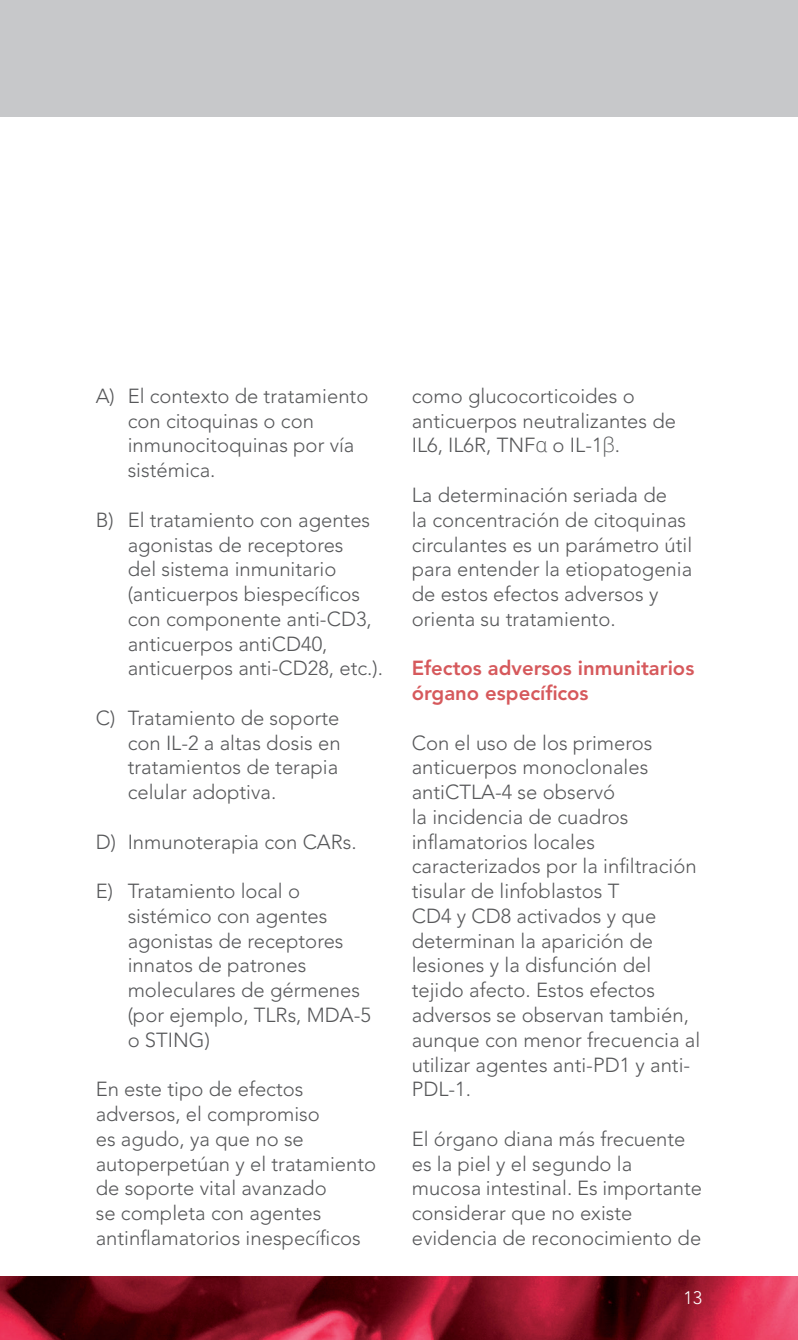
<style>
.page{position:relative;width:798px;height:1340px;background:#fff}
.page>*{position:absolute;margin:0;border:0;box-sizing:border-box;transform-origin:0 0}
.t1{font:300 20.25px/24.8px "Avenir";color:#57585a}
.List_Paragraph{font:800 20.25px/24.8px "Avenir";color:#d6595c}
.t2{font:300 18px "Avenir";color:#fff}
.s1{font-family:"Open Sans"}
</style>
<div class="page">
<img style="left:0;top:1276px;width:797px;height:63px">
<div style="left:0;top:0;width:797px;height:117px;background:#c7c8ca"></div>
<p class="t1" style="left:128px;top:383px;width:242px;text-indent:-32px">A) El contexto de tratamiento con citoquinas o con inmunocitoquinas por vía sistémica.</p>
<p class="t1" style="left:128px;top:507px;width:257px;text-indent:-32px">B) El tratamiento con agentes agonistas de receptores<br>del sistema inmunitario (anticuerpos biespecíficos con componente anti-CD3, anticuerpos antiCD40, anticuerpos anti-CD28, etc.).</p>
<p class="t1" style="left:128px;top:705px;width:214px;text-align:justify;text-indent:-32px">C) Tratamiento de soporte con IL-2 a altas dosis en tratamientos de terapia celular adoptiva.</p>
<p class="t1" style="left:96px;top:829px;width:262px">D) Inmunoterapia con CARs.</p>
<p class="t1" style="left:128px;top:878px;width:245px;text-indent:-32px">E) Tratamiento local o sistémico con agentes agonistas de receptores innatos de patrones moleculares de gérmenes (por ejemplo, TLRs, MDA-5 o STING)</p>
<p class="t1" style="left:96px;top:1076px;width:282px">En este tipo de efectos adversos, el compromiso<br>es agudo, ya que no se autoperpetúan y el tratamiento de soporte vital avanzado<br>se completa con agentes antinflamatorios inespecíficos</p>
<p class="t1" style="left:411px;top:383px;width:266px">como glucocorticoides o anticuerpos neutralizantes de<br>IL6, IL6R, TNF<span class="s1">α</span> o IL-1<span class="s1">β</span>.</p>
<p class="t1" style="left:411px;top:482px;width:282px">La determinación seriada de<br>la concentración de citoquinas circulantes es un parámetro útil para entender la etiopatogenia de estos efectos adversos y orienta su tratamiento.</p>
<p class="List_Paragraph" style="left:411px;top:656px;width:284px">Efectos adversos inmunitarios órgano específicos</p>
<p class="t1" style="left:411px;top:730px;width:290px">Con el uso de los primeros anticuerpos monoclonales antiCTLA-4 se observó<br>la incidencia de cuadros inflamatorios locales caracterizados por la infiltración tisular de linfoblastos T<br>CD4 y CD8 activados y que determinan la aparición de lesiones y la disfunción del tejido afecto. Estos efectos adversos se observan también, aunque con menor frecuencia al utilizar agentes anti-PD1 y anti-<br>PDL-1.</p>
<p class="t1" style="left:411px;top:1126px;width:292px">El órgano diana más frecuente es la piel y el segundo la mucosa intestinal. Es importante considerar que no existe evidencia de reconocimiento de</p>
<p class="t2" style="left:683px;top:1287px;width:20px">13</p>
</div>
